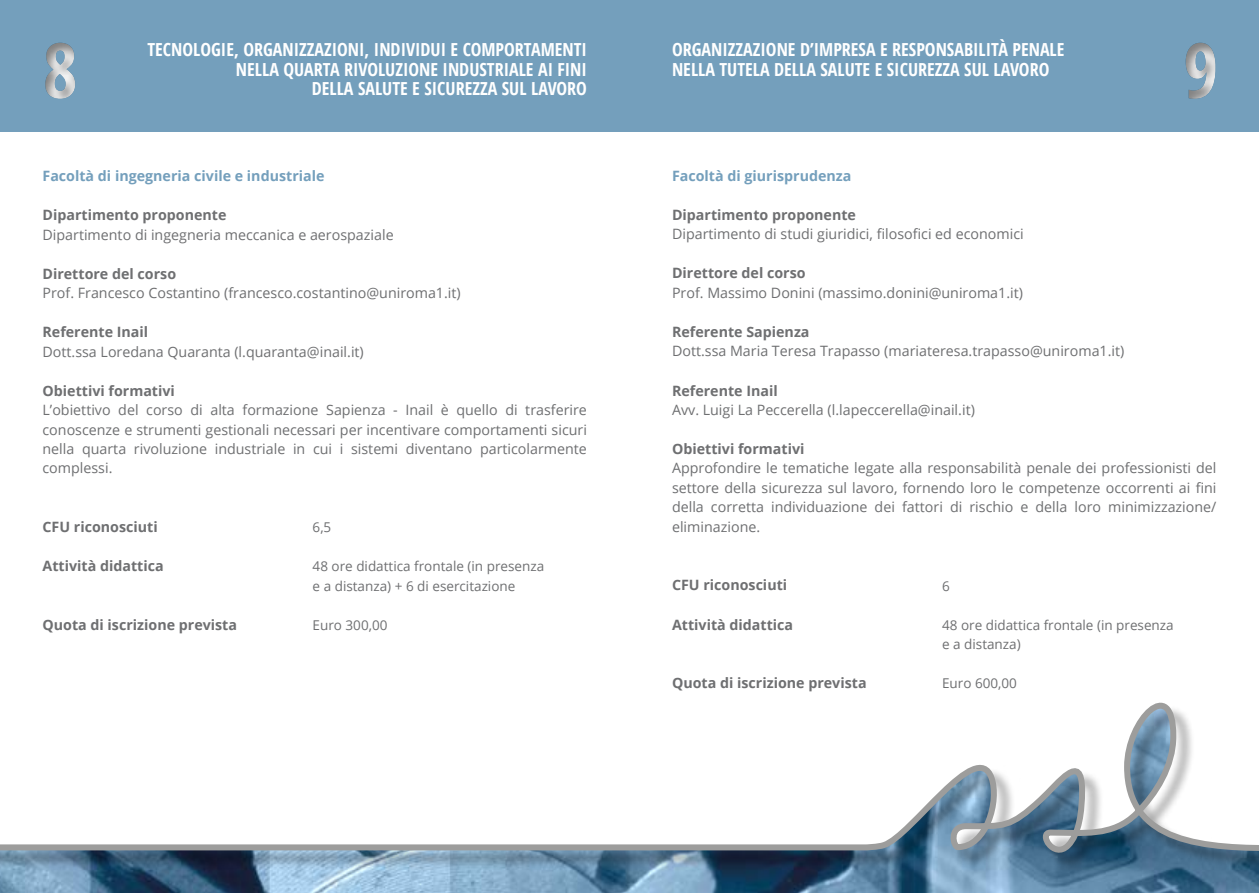
<style>
.page{position:relative;width:1259px;height:893px;background:#fff}
.page>*{position:absolute;margin:0;border:0;box-sizing:border-box;transform-origin:0 0}
.t1{font:700 condensed 76.5px "Open Sans";color:#fff}
.t2{font:700 condensed 18px/19.5px "Open Sans";color:#fff;text-align:right}
.t3{font:14.25px/19.5px "Open Sans";color:#6e6f71;text-align:justify}
.t4{font:700 14.25px "Open Sans";color:#6e6f71}
.t5{font:700 14.25px "Open Sans";color:#749fbc}
.t6{font:13.5px/19.5px "Open Sans";color:#6e6f71}
</style>
<div class="page">
<svg style="left:0;top:702px;width:1259px;height:191px"></svg>
<div style="left:0;top:0;width:636px;height:132px;background:#749fbc"></div>
<div style="left:629px;top:0;width:630px;height:132px;background:#749fbc"></div>
<div style="left:0;top:15px;width:158px;height:108px;background:#000;opacity:.5"></div>
<div style="left:1132px;top:15px;width:127px;height:108px;background:#000;opacity:.5"></div>
<p class="t2" style="left:147px;top:40px;width:441px">TECNOLOGIE, ORGANIZZAZIONI, INDIVIDUI E COMPORTAMENTI<br>NELLA QUARTA RIVOLUZIONE INDUSTRIALE AI FINI<br>DELLA SALUTE E SICUREZZA SUL LAVORO</p>
<p class="t2" style="left:672px;top:40px;width:394px;text-align:left">ORGANIZZAZIONE D’IMPRESA E RESPONSABILITÀ PENALE<br>NELLA TUTELA DELLA SALUTE E SICUREZZA SUL LAVORO</p>
<h1 class="t1" style="left:43px;top:17px;width:37px">8</h1>
<h1 class="t1" style="left:1183px;top:17px;width:37px">9</h1>
<p class="t5" style="left:43px;top:166px;width:283px">Facoltà di ingegneria civile e industriale</p>
<p class="t4" style="left:43px;top:205px;width:185px">Dipartimento proponente</p>
<p class="t3" style="left:43px;top:224px;width:353px">Dipartimento di ingegneria meccanica e aerospaziale</p>
<p class="t4" style="left:43px;top:263px;width:135px">Direttore del corso</p>
<p class="t3" style="left:43px;top:283px;width:420px">Prof. Francesco Costantino (francesco.costantino@uniroma1.it)</p>
<p class="t4" style="left:43px;top:322px;width:107px">Referente Inail</p>
<p class="t3" style="left:43px;top:341px;width:323px">Dott.ssa Loredana Quaranta (l.quaranta@inail.it)</p>
<p class="t4" style="left:43px;top:380px;width:134px">Obiettivi formativi</p>
<p class="t3" style="left:43px;top:400px;width:546px">L’obiettivo del corso di alta formazione Sapienza - Inail è quello di trasferire conoscenze e strumenti gestionali necessari per incentivare comportamenti sicuri nella quarta rivoluzione industriale in cui i sistemi diventano particolarmente complessi.</p>
<p class="t4" style="left:43px;top:517px;width:117px">CFU riconosciuti</p>
<p class="t6" style="left:313px;top:517px;width:20px">6,5</p>
<p class="t4" style="left:43px;top:556px;width:123px">Attività didattica</p>
<p class="t6" style="left:313px;top:556px;width:233px">48 ore didattica frontale (in presenza e a distanza) + 6 di esercitazione</p>
<p class="t4" style="left:43px;top:614px;width:196px">Quota di iscrizione prevista</p>
<p class="t6" style="left:313px;top:614px;width:76px">Euro 300,00</p>
<p class="t5" style="left:672px;top:166px;width:181px">Facoltà di giurisprudenza</p>
<p class="t4" style="left:672px;top:205px;width:185px">Dipartimento proponente</p>
<p class="t3" style="left:672px;top:224px;width:353px">Dipartimento di studi giuridici, filosofici ed economici</p>
<p class="t4" style="left:672px;top:263px;width:135px">Direttore del corso</p>
<p class="t3" style="left:672px;top:283px;width:352px">Prof. Massimo Donini (massimo.donini@uniroma1.it)</p>
<p class="t4" style="left:672px;top:322px;width:139px">Referente Sapienza</p>
<p class="t3" style="left:672px;top:341px;width:454px">Dott.ssa Maria Teresa Trapasso (mariateresa.trapasso@uniroma1.it)</p>
<p class="t4" style="left:672px;top:380px;width:107px">Referente Inail</p>
<p class="t3" style="left:672px;top:400px;width:304px">Avv. Luigi La Peccerella (l.lapeccerella@inail.it)</p>
<p class="t4" style="left:672px;top:439px;width:134px">Obiettivi formativi</p>
<p class="t3" style="left:672px;top:458px;width:546px">Approfondire le tematiche legate alla responsabilità penale dei professionisti del settore della sicurezza sul lavoro, fornendo loro le competenze occorrenti ai fini della corretta individuazione dei fattori di rischio e della loro minimizzazione/ eliminazione.</p>
<p class="t4" style="left:672px;top:575px;width:117px">CFU riconosciuti</p>
<p class="t6" style="left:942px;top:575px;width:9px">6</p>
<p class="t4" style="left:672px;top:614px;width:123px">Attività didattica</p>
<p class="t6" style="left:942px;top:614px;width:233px">48 ore didattica frontale (in presenza e a distanza)</p>
<p class="t4" style="left:672px;top:673px;width:196px">Quota di iscrizione prevista</p>
<p class="t6" style="left:942px;top:673px;width:76px">Euro 600,00</p>
</div>
